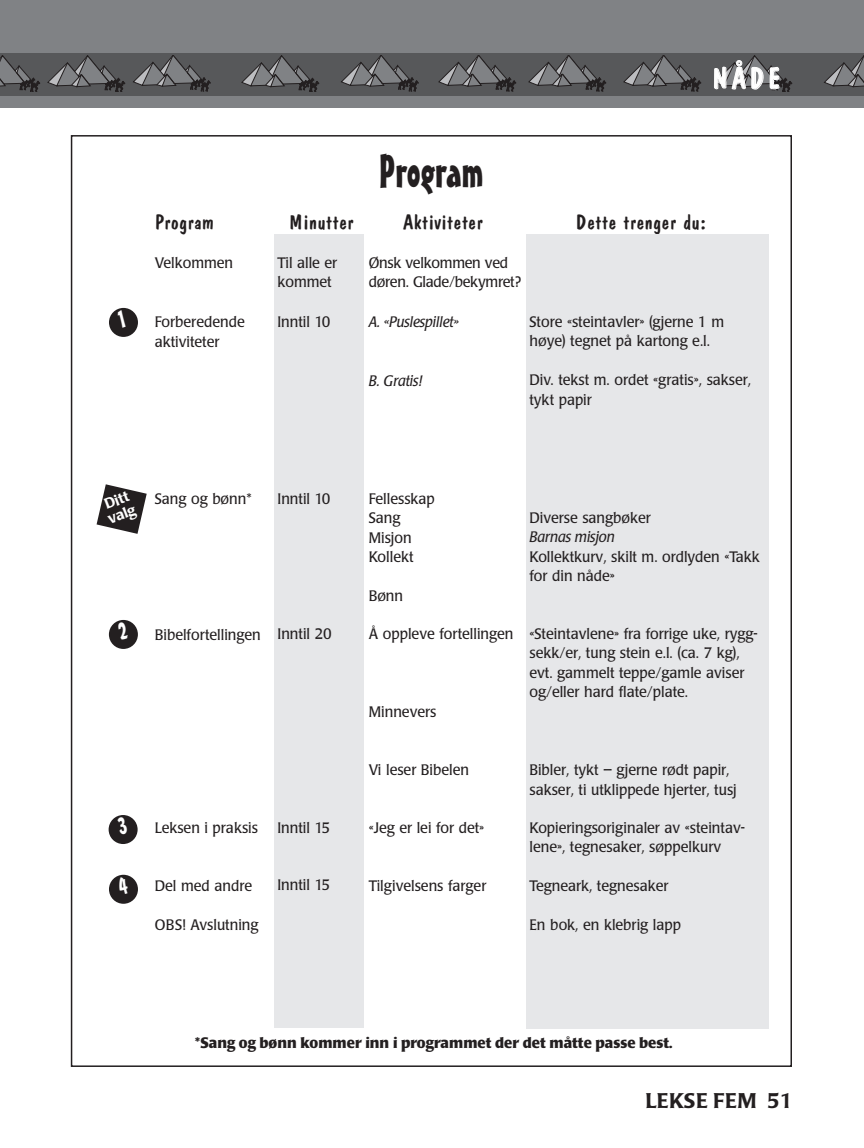
<style>
.page{position:relative;width:864px;height:1148px;background:#fff}
.page>*{position:absolute;margin:0;border:0;box-sizing:border-box;transform-origin:0 0}
.t1{font:45px "Mister Earl BT";color:#231f20}
.t2{font:30px "Dom Casual";color:#fff}
.t3{font:21px "Dom Casual";color:#231f20;scale:1.05 1}
.t4{font:500 21px "Poppl Laudatio";letter-spacing:.02em;color:#231f20}
.t5{font:15px/19.5px "Poppl Laudatio";color:#231f20;scale:.95 1}
.t6{font:700 15px "Poppl Laudatio";color:#231f20}
.t7{font:15px/19.5px "Poppl Laudatio";letter-spacing:-.02em;color:#231f20;scale:.95 1}
.t8{font:italic 15px "Poppl Laudatio";color:#231f20;scale:.95 1}
.t9{font:500 14.7px/14.5px "Poppl Laudatio";color:#fff}
</style>
<div class="page">
<div style="left:0;top:0;width:864px;height:107px;background:#808285"></div>
<div style="left:0;top:53px;width:864px;height:43px;background:#57585a"></div>
<svg style="left:0;top:55px;width:40px;height:37px"></svg>
<svg style="left:48px;top:56px;width:77px;height:36px"></svg>
<svg style="left:133px;top:55px;width:77px;height:36px"></svg>
<svg style="left:242px;top:56px;width:77px;height:36px"></svg>
<svg style="left:341px;top:55px;width:77px;height:36px"></svg>
<svg style="left:439px;top:55px;width:77px;height:36px"></svg>
<svg style="left:529px;top:55px;width:77px;height:36px"></svg>
<svg style="left:624px;top:55px;width:77px;height:36px"></svg>
<svg style="left:715px;top:56px;width:77px;height:36px"></svg>
<svg style="left:824px;top:56px;width:40px;height:31px"></svg>
<div style="left:274px;top:234px;width:90px;height:794px;background:#e6e7e9"></div>
<div style="left:526px;top:234px;width:243px;height:794px;background:#e6e7e9"></div>
<div style="left:109px;top:308px;width:29px;height:29px;background:#231f20;border-radius:50%"></div>
<svg style="left:97px;top:484px;width:50px;height:50px"></svg>
<div style="left:109px;top:620px;width:29px;height:29px;background:#231f20;border-radius:50%"></div>
<div style="left:109px;top:815px;width:29px;height:29px;background:#231f20;border-radius:50%"></div>
<div style="left:109px;top:874px;width:29px;height:29px;background:#231f20;border-radius:50%"></div>
<h2 class="t2" style="left:712px;top:66px;width:71px">NÅDE</h2>
<h1 class="t1" style="left:379px;top:154px;width:106px">Program</h1>
<h3 class="t3" style="left:155px;top:213px;width:58px">Program</h3>
<h3 class="t3" style="left:289px;top:213px;width:63px">Minutter</h3>
<h3 class="t3" style="left:403px;top:213px;width:78px">Aktiviteter</h3>
<h3 class="t3" style="left:576px;top:213px;width:126px">Dette trenger du:</h3>
<p class="t5" style="left:155px;top:254px;width:84px">Velkommen</p>
<p class="t5" style="left:277px;top:254px;width:65px">Til alle er kommet</p>
<p class="t7" style="left:369px;top:254px;width:162px">Ønsk velkommen ved døren. Glade/bekymret?</p>
<p class="t5" style="left:155px;top:313px;width:96px">Forberedende</p>
<p class="t5" style="left:277px;top:313px;width:57px">Inntil 10</p>
<p class="t5" style="left:155px;top:333px;width:70px">aktiviteter</p>
<p class="t8" style="left:369px;top:316px;width:96px">A. «Puslespillet»</p>
<p class="t8" style="left:369px;top:374px;width:58px">B. Gratis!</p>
<p class="t5" style="left:529px;top:313px;width:206px">Store «steintavler» (gjerne 1 m høye) tegnet på kartong e.l.</p>
<p class="t5" style="left:529px;top:372px;width:235px">Div. tekst m. ordet «gratis», sakser, tykt papir</p>
<p class="t9" style="left:101px;top:500px;width:30px;rotate:-21deg">Ditt valg</p>
<p class="t5" style="left:155px;top:490px;width:104px">Sang og bønn*</p>
<p class="t5" style="left:277px;top:490px;width:57px">Inntil 10</p>
<p class="t5" style="left:155px;top:626px;width:188px">Bibelfortellingen Inntil 20</p>
<p class="t5" style="left:369px;top:490px;width:71px">Fellesskap<br>Sang<br>Misjon<br>Kollekt</p>
<p class="t5" style="left:369px;top:588px;width:38px">Bønn</p>
<p class="t5" style="left:369px;top:625px;width:154px">Å oppleve fortellingen</p>
<p class="t5" style="left:369px;top:703px;width:73px">Minnevers</p>
<p class="t5" style="left:529px;top:509px;width:129px">Diverse sangbøker</p>
<p class="t8" style="left:529px;top:531px;width:91px">Barnas misjon</p>
<p class="t5" style="left:529px;top:548px;width:244px">Kollektkurv, skilt m. ordlyden «Takk for din nåde»</p>
<p class="t5" style="left:529px;top:625px;width:242px">«Steintavlene» fra forrige uke, rygg&shy;sekk/er, tung stein e.l. (ca. 7 kg), evt. gammelt teppe/gamle aviser og/eller hard flate/plate.</p>
<p class="t5" style="left:369px;top:761px;width:107px">Vi leser Bibelen</p>
<p class="t5" style="left:529px;top:761px;width:220px">Bibler, tykt – gjerne rødt papir, sakser, ti utklippede hjerter, tusj</p>
<p class="t5" style="left:155px;top:819px;width:110px">Leksen i praksis</p>
<p class="t5" style="left:277px;top:819px;width:57px">Inntil 15</p>
<p class="t5" style="left:369px;top:819px;width:123px">«Jeg er lei for det»</p>
<p class="t5" style="left:529px;top:819px;width:229px">Kopieringsoriginaler av «steintav&shy;lene», tegnesaker, søppelkurv</p>
<p class="t5" style="left:155px;top:877px;width:104px">Del med andre</p>
<p class="t5" style="left:277px;top:876px;width:57px">Inntil 15</p>
<p class="t5" style="left:369px;top:877px;width:125px">Tilgivelsens farger</p>
<p class="t5" style="left:155px;top:916px;width:111px">OBS! Avslutning</p>
<p class="t5" style="left:529px;top:877px;width:148px">Tegneark, tegnesaker</p>
<p class="t5" style="left:529px;top:916px;width:161px">En bok, en klebrig lapp</p>
<p class="t6" style="left:195px;top:1036px;width:479px">*Sang og bønn kommer inn i programmet der det måtte passe best.</p>
<h3 class="t4" style="left:646px;top:1092px;width:149px">LEKSE FEM 51</h3>
</div>
